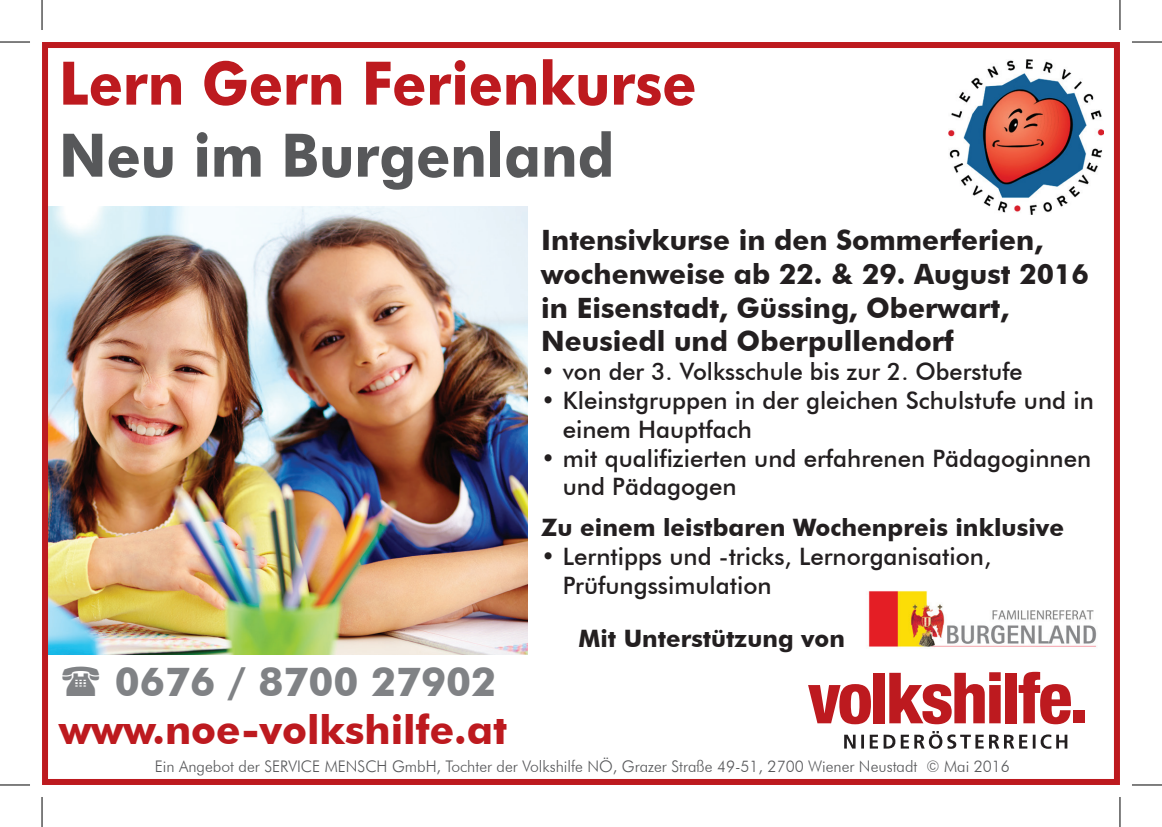
<style>
.page{position:relative;width:1162px;height:827px;background:#fff}
.page>*{position:absolute;margin:0;border:0;box-sizing:border-box;transform-origin:0 0}
.t1{font:700 60px "Futura BT";color:#bd1a1f;scale:.93 1}
.t2{font:700 60px "Futura BT";color:#57585a;scale:.93 1}
.t3{font:700 40px "Futura BT";color:#bd1a1f}
.t4{font:700 40px "Futura BT";color:#808285}
.t5{font:700 28px/33.6px "Futura BT";color:#231f20}
.t6{font:500 24px/28.8px "Futura BT";color:#231f20}
.t7{font:700 24px "Futura BT";color:#231f20}
.t8{font:300 16px "Futura BT";color:#57585a}
</style>
<div class="page">
<img style="left:49px;top:206px;width:478px;height:448px">
<svg style="left:844px;top:731px;width:223px;height:18px"></svg>
<svg style="left:808px;top:684px;width:62px;height:40px"></svg>
<div style="left:873px;top:673px;width:11px;height:50px;background:#bd1a1f"></div>
<svg style="left:889px;top:672px;width:111px;height:52px"></svg>
<div style="left:1005px;top:673px;width:11px;height:50px;background:#bd1a1f"></div>
<svg style="left:1018px;top:672px;width:52px;height:52px"></svg>
<div style="left:1073px;top:710px;width:11px;height:13px;background:#bd1a1f"></div>
<img style="left:948px;top:59px;width:155px;height:155px">
<img style="left:868px;top:591px;width:229px;height:56px">
<div style="left:42px;top:42px;width:1077px;height:743px;border:6px solid #bd1a1f"></div>
<hr style="left:0;top:42px;width:30px;height:1px;background:#000">
<hr style="left:1131px;top:42px;width:30px;height:1px;background:#000">
<hr style="left:0;top:784px;width:30px;height:1px;background:#000">
<hr style="left:1131px;top:784px;width:30px;height:1px;background:#000">
<hr style="left:42px;top:0;width:1px;height:30px;background:#000">
<hr style="left:42px;top:797px;width:1px;height:30px;background:#000">
<hr style="left:1119px;top:0;width:1px;height:30px;background:#000">
<hr style="left:1119px;top:797px;width:1px;height:30px;background:#000">
<h1 class="t1" style="left:59px;top:47px;width:686px">Lern Gern Ferienkurse</h1>
<h1 class="t2" style="left:59px;top:119px;width:598px">Neu im Burgenland</h1>
<p class="t5" style="left:541px;top:223px;width:549px">Intensivkurse in den Sommerferien, wochenweise ab 22. &amp; 29. August 2016 in Eisenstadt, Güssing, Oberwart, Neusiedl und Oberpullendorf</p>
<p class="t6" style="left:541px;top:357px;width:483px">• von der 3. Volksschule bis zur 2. Oberstufe</p>
<p class="t6" style="left:562px;top:386px;width:532px;text-indent:-22px">• Kleinstgruppen in der gleichen Schulstufe und in einem Hauptfach</p>
<p class="t6" style="left:562px;top:443px;width:530px;text-indent:-22px">• mit qualifizierten und erfahrenen Pädagoginnen und Pädagogen</p>
<p class="t7" style="left:541px;top:513px;width:524px">Zu einem leistbaren Wochenpreis inklusive</p>
<p class="t6" style="left:562px;top:542px;width:430px;text-indent:-22px">• Lerntipps und -tricks, Lernorganisation,<br>Prüfungssimulation</p>
<p class="t7" style="left:578px;top:623px;width:268px">Mit Unterstützung von</p>
<h2 class="t4" style="left:115px;top:658px;width:382px">0676 / 8700 27902</h2>
<h2 class="t3" style="left:59px;top:706px;width:449px">www.noe-volkshilfe.at</h2>
<p class="t8" style="left:155px;top:756px;width:856px">Ein Angebot der SERVICE MENSCH GmbH, Tochter der Volkshilfe NÖ, Grazer Straße 49-51, 2700 Wiener Neustadt © Mai 2016</p>
</div>
